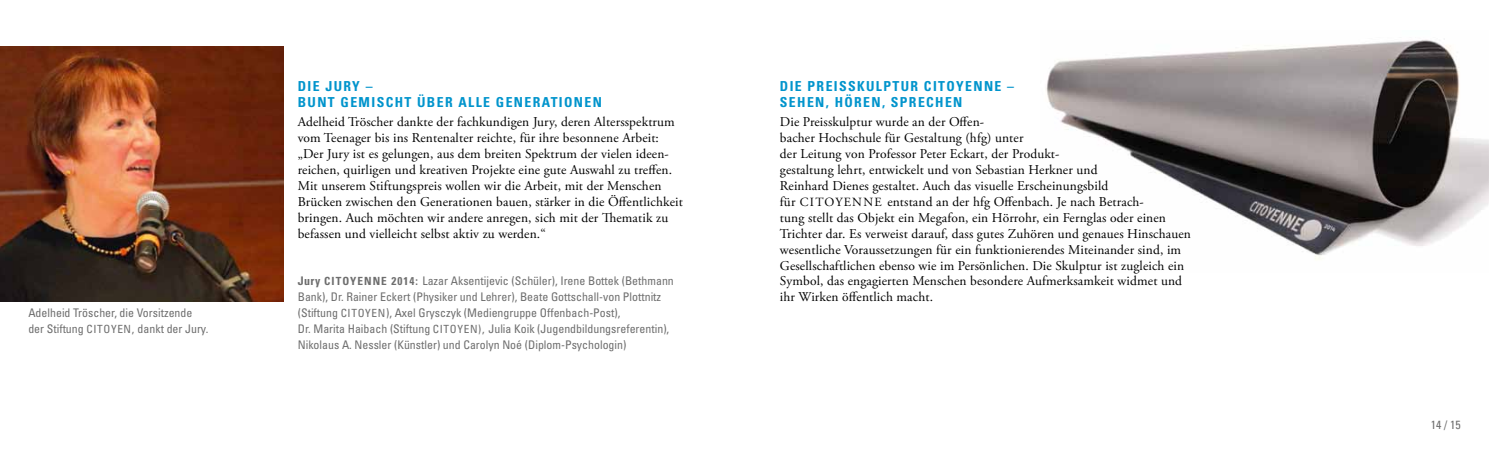
<style>
.page{position:relative;width:1489px;height:461px;background:#fff}
.page>*{position:absolute;margin:0;border:0;box-sizing:border-box;transform-origin:0 0}
.t1{font:700 condensed 13.75px/16px "Univers LT";letter-spacing:.1em;color:#0094cc}
.t2{font:13.5px/16px "Adobe Garamond Pro";letter-spacing:.01em;color:#000}
.t3{font:condensed 11.88px/16px "Univers LT";color:#6e6e6e}
.t4{font:700 condensed 11.25px "Univers LT";color:#6e6e6e}
.s1{font-size:11.25px}
.s2{font-size:11.88px}
.s3{font-weight:700;font-size:11.25px}
.s4{font-size:12.5px}
</style>
<div class="page">
<img style="left:1046px;top:39px;width:442px;height:221px">
<img style="left:0;top:46px;width:283px;height:255px">
<p class="t3" style="left:28px;top:305px;width:182px">Adelheid Tröscher, die Vorsitzende der Stiftung <span class="s1">CITOYEN,</span> dankt der Jury.</p>
<p class="t1" style="left:298px;top:78px;width:305px">DIE JURY –<br>BUNT GEMISCHT ÜBER ALLE GENERATIONEN</p>
<p class="t2" style="left:298px;top:114px;width:386px">Adelheid Tröscher dankte der fachkundigen Jury, deren Altersspektrum vom Teenager bis ins Rentenalter reichte, für ihre besonnene Arbeit: „Der Jury ist es gelungen, aus dem breiten Spektrum der vielen ideen&shy;reichen, quirligen und kreativen Projekte eine gute Auswahl zu treffen.<br>Mit unserem Stiftungspreis wollen wir die Arbeit, mit der Menschen Brücken zwischen den Generationen bauen, stärker in die Öffentlichkeit bringen. Auch möchten wir andere anregen, sich mit der Thematik zu befassen und vielleicht selbst aktiv zu werden.“</p>
<p class="t4" style="left:298px;top:274px;width:68px"><span class="s2">JURY</span> CITOYENNE</p>
<p class="t3" style="left:298px;top:273px;width:377px;text-indent:94px"><span class="s3">2014:</span> Lazar Aksentijevic (Schüler), Irene Bottek (Bethmann Bank), Dr. Rainer Eckert (Physiker und Lehrer), Beate Gottschall-von Plottnitz (Stiftung <span class="s1">CITOYEN</span>), Axel Grysczyk (Mediengruppe Offenbach-Post),<br>Dr. Marita Haibach (Stiftung <span class="s1">CITOYEN),</span> Julia Koik (Jugendbildungsreferentin), Nikolaus A. Nessler (Künstler) und Carolyn Noé (Diplom-Psychologin)</p>
<p class="t1" style="left:780px;top:78px;width:195px">DIE PREISSKULPTUR CITOYENNE</p>
<p class="t1" style="left:1007px;top:78px;width:8px">–</p>
<p class="t1" style="left:780px;top:94px;width:184px">SEHEN, HÖREN, SPRECHEN</p>
<p class="t2" style="left:780px;top:114px;width:412px">Die Preisskulptur wurde an der Offen-<br>bacher Hochschule für Gestaltung (hfg) unter<br>der Leitung von Professor Peter Eckart, der Produkt-<br>gestaltung lehrt, entwickelt und von Sebastian Herkner und<br>Reinhard Dienes gestaltet. Auch das visuelle Erscheinungsbild<br>für <span class="s4">CITOYENNE</span> entstand an der hfg Offenbach. Je nach Betrach-<br>tung stellt das Objekt ein Megafon, ein Hörrohr, ein Fernglas oder einen Trichter dar. Es verweist darauf, dass gutes Zuhören und genaues Hinschauen wesentliche Voraussetzungen für ein funktionierendes Miteinander sind, im Gesellschaftlichen ebenso wie im Persönlichen. Die Skulptur ist zugleich ein Symbol, das engagierten Menschen besondere Aufmerksamkeit widmet und ihr Wirken öffentlich macht.</p>
<p class="t3" style="left:1430px;top:416px;width:31px">14 / 15</p>
</div>
